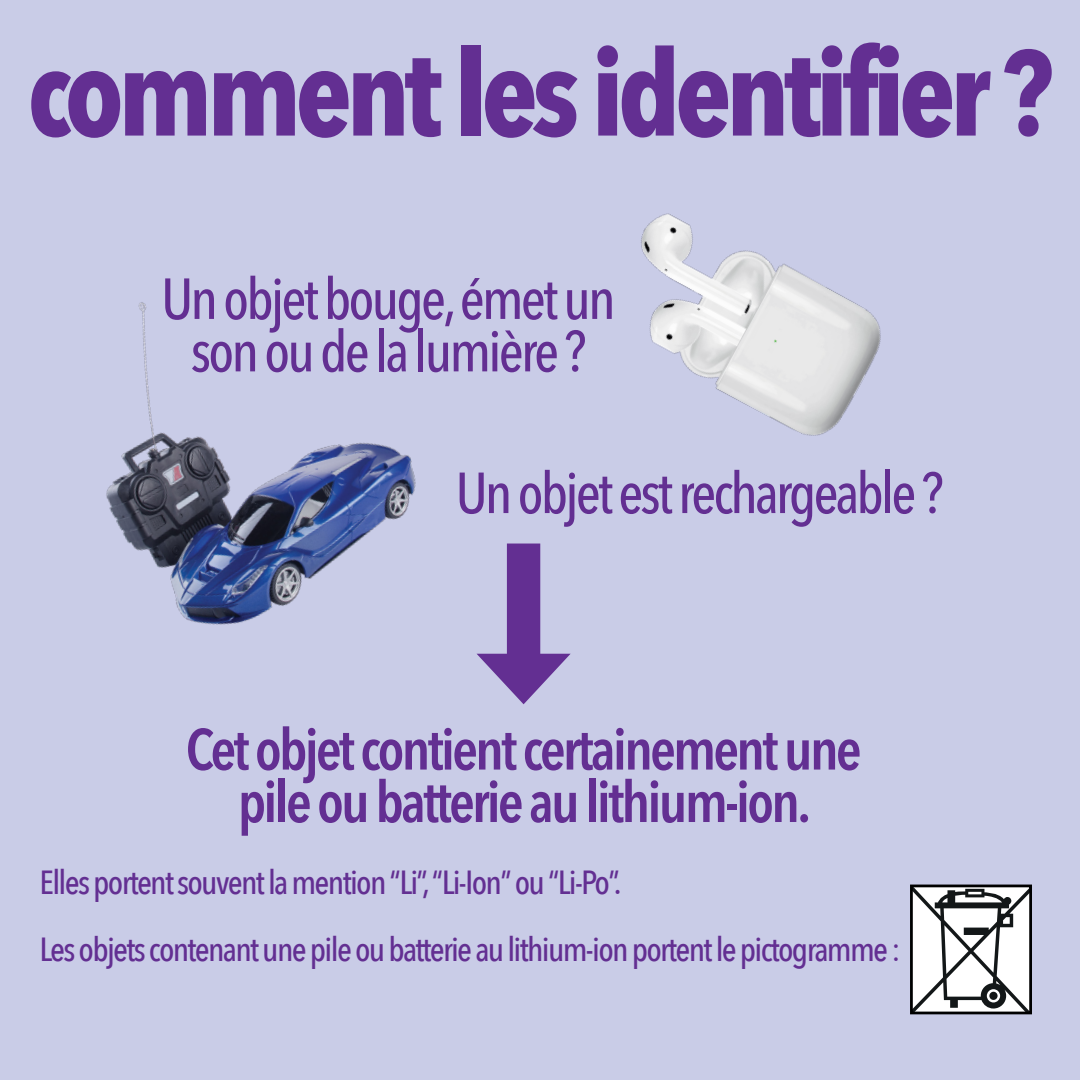
<style>
.page{position:relative;width:1080px;height:1080px;background:#c9cce7}
.page>*{position:absolute;margin:0;border:0;box-sizing:border-box;transform-origin:0 0}
.t1{font:700 119.2px "Avenir Next Condensed";letter-spacing:-.05em;color:#632f92}
.t2{font:500 57.2px/52.5px "Avenir Next Condensed";letter-spacing:-.05em;color:#632f92;text-align:center}
.t3{font:600 57.2px/52.5px "Avenir Next Condensed";letter-spacing:-.05em;color:#632f92;text-align:center}
.t4{font:500 33.4px/66.7px "Avenir Next Condensed";letter-spacing:-.05em;color:#632f92}
</style>
<div class="page">
<div style="left:507px;top:544px;width:33px;height:129px;background:#632f92"></div>
<svg style="left:477px;top:654px;width:94px;height:50px"></svg>
<img style="left:106px;top:302px;width:310px;height:323px">
<svg style="left:914px;top:889px;width:114px;height:121px;background:#c5c6c6"></svg>
<div style="left:910px;top:885px;width:122px;height:129px;border:3px solid #000"></div>
<img style="left:515px;top:213px;width:366px;height:374px">
<h1 class="t1" style="left:28px;top:16px;width:1027px">comment les identifier ?</h1>
<h2 class="t2" style="left:161px;top:275px;width:456px">Un objet bouge,émet un son ou de la lumière ?</h2>
<h2 class="t2" style="left:456px;top:469px;width:489px">Un objet est rechargeable ?</h2>
<h2 class="t3" style="left:186px;top:725px;width:677px">Cet objet contient certainement une pile ou batterie au lithium-ion.</h2>
<p class="t4" style="left:40px;top:850px;width:862px">Elles portent souvent la mention “Li”,“Li-Ion” ou “Li-Po”.<br>Les objets contenant une pile ou batterie au lithium-ion portent le pictogramme :</p>
</div>
